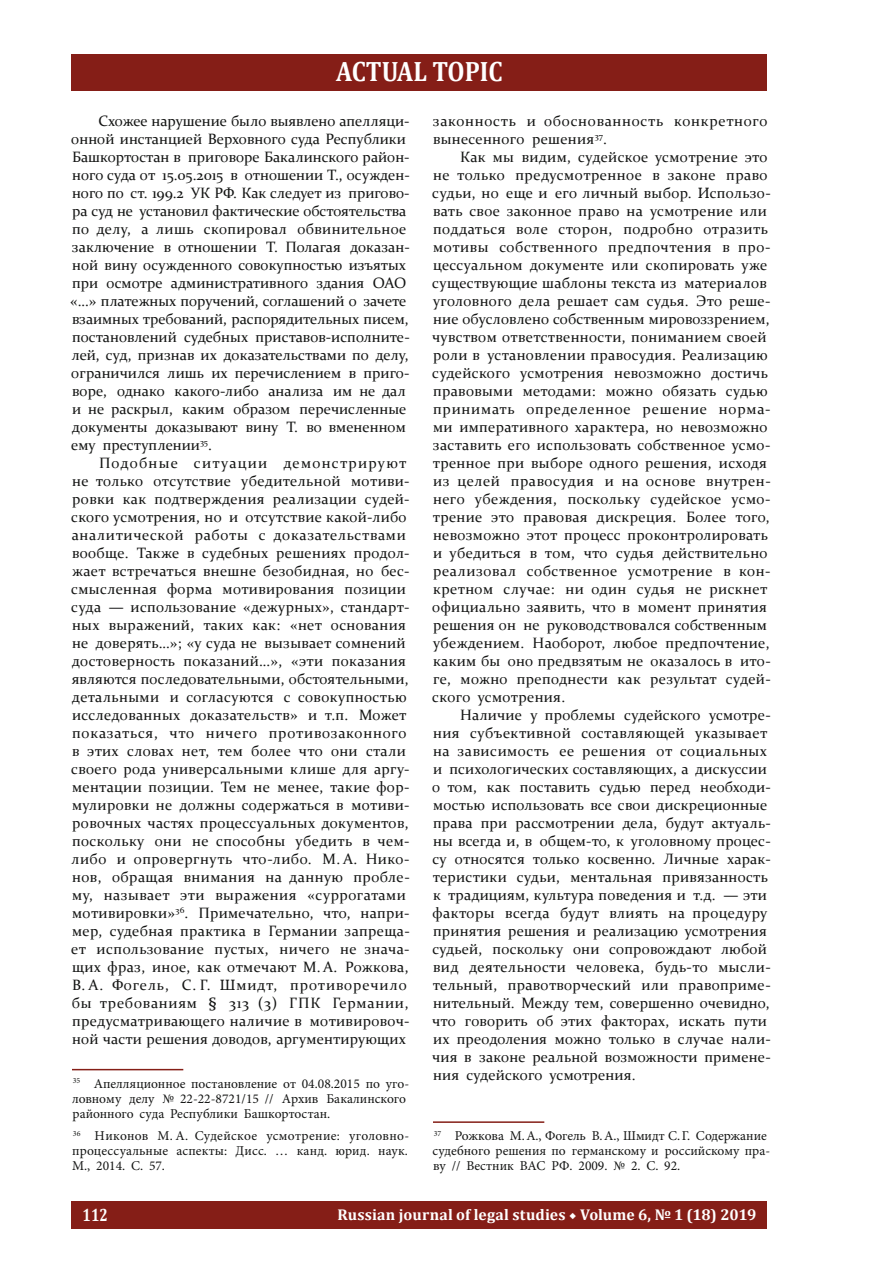
<style>
.page{position:relative;width:893px;height:1263px;background:#fff}
.page>*{position:absolute;margin:0;border:0;box-sizing:border-box;transform-origin:0 0}
.t1{font:700 28.2px "Cambria";color:#fff;scale:.88 1}
.t2{font:700 17.85px "Cambria";color:#fff;scale:.8 1}
.t3{font:700 15.6px "Cambria";letter-spacing:.01em;color:#fff}
.t4{font:15px/18px "Constantia";letter-spacing:.02em;color:#131413}
.t5{font:15px/18px "Constantia";color:#131413}
.t6{font:15px/18px "Constantia";letter-spacing:.045em;color:#131413}
.t7{font:13.5px/15px "Minion Pro";color:#131413}
.s1{font-family:"Minion Pro";font-weight:400}
</style>
<div class="page">
<div style="left:72px;top:1202px;width:695px;height:27px;background:#851e17"></div>
<div style="left:72px;top:54px;width:695px;height:36px;background:#851e17"></div>
<hr style="left:72px;top:1069px;width:111px;height:1px;background:#851e17">
<hr style="left:433px;top:1121px;width:111px;height:2px;background:#851e17">
<h1 class="t1" style="left:336px;top:51px;width:191px">ACTUAL TOPIC</h1>
<p class="t5" style="left:70px;top:111px;width:341px;text-indent:28px">Схожее нарушение было выявлено апелляци&shy;онной инстанцией Верховного суда Республики Башкортостан в приговоре Бакалинского район&shy;ного суда от 15.05.2015 в отношении Т., осужден&shy;ного по ст. 199.2 УК РФ. Как следует из пригово&shy;ра суд не установил фактические обстоятельства по делу, а лишь скопировал обвинительное заключение в отношении Т. Полагая доказан&shy;ной вину осужденного совокупностью изъятых при осмотре административного здания ОАО «…» платежных поручений, соглашений о зачете взаимных требований, распорядительных писем, постановлений судебных приставов-исполните&shy;лей, суд, признав их доказательствами по делу, ограничился лишь их перечислением в приго&shy;воре, однако какого-либо анализа им не дал и не раскрыл, каким образом перечисленные документы доказывают вину Т. во вмененном ему преступлении<sup>35</sup>.</p>
<p class="t4" style="left:71px;top:453px;width:340px;text-indent:28px">Подобные ситуации демонстрируют не только отсутствие убедительной мотиви&shy;ровки как подтверждения реализации судей&shy;ского усмотрения, но и отсутствие какой-либо аналитической работы с доказательствами вообще. Также в судебных решениях продол&shy;жает встречаться внешне безобидная, но бес&shy;смысленная форма мотивирования позиции суда — использование «дежурных», стандарт&shy;ных выражений, таких как: «нет основания не доверять…»; «у суда не вызывает сомнений достоверность показаний…», «эти показания являются последовательными, обстоятельными, детальными и согласуются с совокупностью исследованных доказательств» и т.п. Может показаться, что ничего противозаконного в этих словах нет, тем более что они стали своего рода универсальными клише для аргу&shy;ментации позиции. Тем не менее, такие фор&shy;мулировки не должны содержаться в мотиви&shy;ровочных частях процессуальных документов, поскольку они не способны убедить в чем&shy;либо и опровергнуть что-либо. М. А. Нико&shy;нов, обращая внимания на данную пробле&shy;му, называет эти выражения «суррогатами мотивировки»<sup>36</sup>. Примечательно, что, напри&shy;мер, судебная практика в Германии запреща&shy;ет использование пустых, ничего не знача&shy;щих фраз, иное, как отмечают М.А. Рожкова, В. А. Фогель, С. Г. Шмидт, противоречило бы требованиям § 313 (3) ГПК Германии, предусматривающего наличие в мотивировоч&shy;ной части решения доводов, аргументирующих</p>
<p class="t7" style="left:72px;top:1076px;width:339px"><sup>35</sup> Апелляционное постановление от 04.08.2015 по уго&shy;ловному делу № 22-22-8721/15 // Архив Бакалинского районного суда Республики Башкортостан.</p>
<p class="t7" style="left:72px;top:1128px;width:339px;text-align:justify"><sup>36</sup> Никонов М. А. Судейское усмотрение: уголовно&shy;процессуальные аспекты: Дисс. … канд. юрид. наук.<br>М., 2014. С. 57.</p>
<p class="t6" style="left:433px;top:111px;width:336px">законность и обоснованность конкретного вынесенного решения<sup>37</sup>.</p>
<p class="t4" style="left:432px;top:147px;width:340px;text-indent:28px">Как мы видим, судейское усмотрение это не только предусмотренное в законе право судьи, но еще и его личный выбор. Использо&shy;вать свое законное право на усмотрение или поддаться воле сторон, подробно отразить мотивы собственного предпочтения в про&shy;цессуальном документе или скопировать уже существующие шаблоны текста из материалов уголовного дела решает сам судья. Это реше&shy;ние обусловлено собственным мировоззрением, чувством ответственности, пониманием своей роли в установлении правосудия. Реализацию судейского усмотрения невозможно достичь правовыми методами: можно обязать судью принимать определенное решение норма&shy;ми императивного характера, но невозможно заставить его использовать собственное усмо&shy;тренное при выборе одного решения, исходя из целей правосудия и на основе внутрен&shy;него убеждения, поскольку судейское усмо&shy;трение это правовая дискреция. Более того, невозможно этот процесс проконтролировать и убедиться в том, что судья действительно реализовал собственное усмотрение в кон&shy;кретном случае: ни один судья не рискнет официально заявить, что в момент принятия решения он не руководствовался собственным убеждением. Наоборот, любое предпочтение, каким бы оно предвзятым не оказалось в ито&shy;ге, можно преподнести как результат судей&shy;ского усмотрения.</p>
<p class="t4" style="left:432px;top:705px;width:340px;text-indent:28px">Наличие у проблемы судейского усмотре&shy;ния субъективной составляющей указывает на зависимость ее решения от социальных и психологических составляющих, а дискуссии о том, как поставить судью перед необходи&shy;мостью использовать все свои дискреционные права при рассмотрении дела, будут актуаль&shy;ны всегда и, в общем-то, к уголовному процес&shy;су относятся только косвенно. Личные харак&shy;теристики судьи, ментальная привязанность к традициям, культура поведения и т.д. — эти факторы всегда будут влиять на процедуру принятия решения и реализацию усмотрения судьей, поскольку они сопровождают любой вид деятельности человека, будь-то мысли&shy;тельный, правотворческий или правоприме&shy;нительный. Между тем, совершенно очевидно, что говорить об этих факторах, искать пути их преодоления можно только в случае нали&shy;чия в законе реальной возможности примене&shy;ния судейского усмотрения.</p>
<p class="t7" style="left:432px;top:1128px;width:339px"><sup>37</sup> Рожкова М.А., Фогель В.А., Шмидт С.Г. Содержание судебного решения по германскому и российскому пра&shy;ву // Вестник ВАС РФ. 2009. № 2. С. 92.</p>
<p class="t2" style="left:83px;top:1202px;width:33px">112</p>
<p class="t3" style="left:337px;top:1203px;width:420px">Russian journal of legal studies <span class="s1">◆</span> Volume 6, № 1 (18) 2019</p>
</div>
